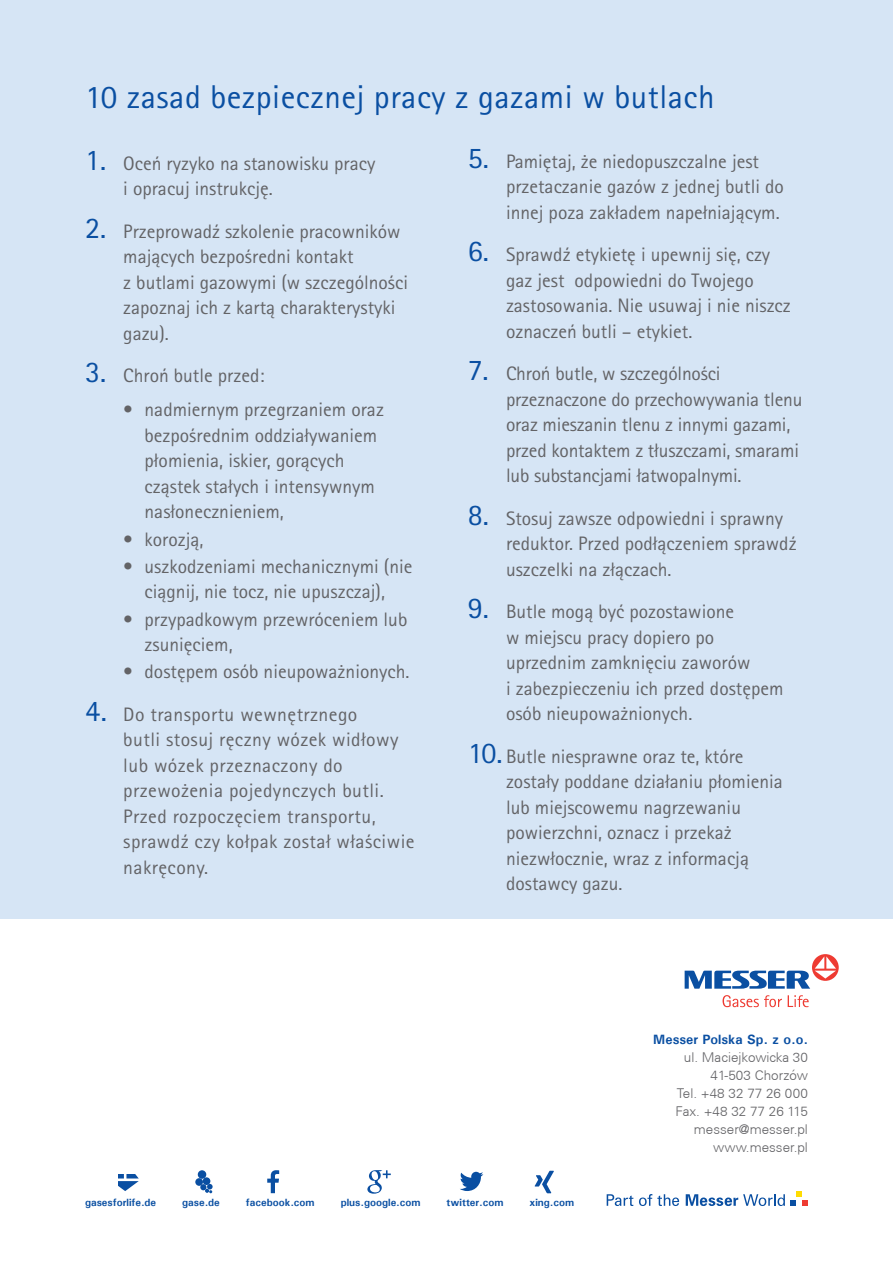
<style>
.page{position:relative;width:893px;height:1263px;background:#fff}
.page>*{position:absolute;margin:0;border:0;box-sizing:border-box;transform-origin:0 0}
.S1{font:33px "Rotis Sans Serif W1 G";letter-spacing:.015em;color:#0a4fa2}
.zasady_-_punkt_-_OK{font:19.5px/25.5px "Rotis Sans Serif W1 G";color:#636366}
.zasady_-_kropka_-_OK{font:19.5px/25.5px "Rotis Sans Serif W1 G";color:#636366}
.zasady_-_punkt_-_OK-2{font:19.5px/25.5px "Rotis Sans Serif W1 G";letter-spacing:.02em;color:#636366}
.T1{font:300 13.5px "Univers CE";color:#636366}
.S3{font:700 13.5px "Univers";color:#0a4fa2}
.T1-2{font:700 10.5px "Univers";color:#0a4fa2}
.s1{font-size:30px;color:#0a4fa2}
</style>
<div class="page">
<div style="left:0;top:0;width:893px;height:918px;background:#d6e5f5"></div>
<svg style="left:607px;top:1194px;width:26px;height:12px"></svg>
<svg style="left:639px;top:1194px;width:40px;height:12px"></svg>
<svg style="left:686px;top:1194px;width:99px;height:12px"></svg>
<svg style="left:791px;top:1191px;width:17px;height:15px"></svg>
<svg style="left:723px;top:995px;width:86px;height:12px"></svg>
<svg style="left:812px;top:954px;width:27px;height:27px"></svg>
<svg style="left:685px;top:956px;width:151px;height:33px"></svg>
<svg style="left:535px;top:1171px;width:19px;height:22px"></svg>
<svg style="left:460px;top:1172px;width:23px;height:19px"></svg>
<svg style="left:267px;top:1170px;width:12px;height:23px"></svg>
<div style="left:198px;top:1170px;width:8px;height:9px;background:#0a4fa2;border-radius:50%"></div>
<div style="left:203px;top:1177px;width:7px;height:8px;background:#0a4fa2;border-radius:50%"></div>
<div style="left:195px;top:1178px;width:8px;height:8px;background:#0a4fa2;border-radius:50%"></div>
<svg style="left:200px;top:1184px;width:13px;height:9px"></svg>
<svg style="left:118px;top:1174px;width:21px;height:17px"></svg>
<svg style="left:367px;top:1170px;width:24px;height:24px"></svg>
<p class="S1" style="left:85px;top:77px;width:631px">10 zasad bezpiecznej pracy z gazami w butlach</p>
<p class="zasady_-_punkt_-_OK" style="left:123px;top:151px;width:253px;text-indent:-38px"><span class="s1">1.</span> Oceń ryzyko na stanowisku pracy i opracuj instrukcję.</p>
<p class="zasady_-_punkt_-_OK" style="left:123px;top:219px;width:286px;text-indent:-38px"><span class="s1">2.</span> Przeprowadź szkolenie pracowników mających bezpośredni kontakt<br>z butlami gazowymi (w szczególności zapoznaj ich z kartą charakterystyki gazu).</p>
<p class="zasady_-_punkt_-_OK" style="left:85px;top:363px;width:181px"><span class="s1">3.</span> Chroń butle przed:</p>
<p class="zasady_-_kropka_-_OK" style="left:145px;top:397px;width:241px;text-indent:-21px">• nadmiernym przegrzaniem oraz bezpośrednim oddziaływaniem płomienia, iskier, gorących cząstek stałych i intensywnym nasłonecznieniem,</p>
<p class="zasady_-_kropka_-_OK" style="left:123px;top:526px;width:82px">• korozją,</p>
<p class="zasady_-_kropka_-_OK" style="left:123px;top:554px;width:291px;text-align:center">• uszkodzeniami mechanicznymi (nie ciągnij, nie tocz, nie upuszczaj),</p>
<p class="zasady_-_kropka_-_OK" style="left:145px;top:606px;width:264px;text-indent:-21px">• przypadkowym przewróceniem lub zsunięciem,</p>
<p class="zasady_-_kropka_-_OK" style="left:123px;top:659px;width:288px">• dostępem osób nieupoważnionych.</p>
<p class="zasady_-_punkt_-_OK-2" style="left:123px;top:701px;width:293px;text-indent:-38px"><span class="s1">4.</span> Do transportu wewnętrznego<br>butli stosuj ręczny wózek widłowy lub wózek przeznaczony do przewożenia pojedynczych butli.<br>Przed rozpoczęciem transportu, sprawdź czy kołpak został właściwie nakręcony.</p>
<p class="zasady_-_punkt_-_OK" style="left:506px;top:149px;width:279px;text-indent:-38px"><span class="s1">5.</span> Pamiętaj, że niedopuszczalne jest przetaczanie gazów z jednej butli do innej poza zakładem napełniającym.</p>
<p class="zasady_-_punkt_-_OK" style="left:506px;top:242px;width:286px;text-indent:-38px"><span class="s1">6.</span> Sprawdź etykietę i upewnij się, czy gaz jest odpowiedni do Twojego zastosowania. Nie usuwaj i nie niszcz oznaczeń butli – etykiet.</p>
<p class="zasady_-_punkt_-_OK" style="left:506px;top:361px;width:298px;text-indent:-38px"><span class="s1">7.</span> Chroń butle, w szczególności przeznaczone do przechowywania tlenu oraz mieszanin tlenu z innymi gazami, przed kontaktem z tłuszczami, smarami lub substancjami łatwopalnymi.</p>
<p class="zasady_-_punkt_-_OK" style="left:506px;top:506px;width:292px;text-indent:-38px"><span class="s1">8.</span> Stosuj zawsze odpowiedni i sprawny reduktor. Przed podłączeniem sprawdź uszczelki na złączach.</p>
<p class="zasady_-_punkt_-_OK" style="left:506px;top:599px;width:279px;text-indent:-38px"><span class="s1">9.</span> Butle mogą być pozostawione<br>w miejscu pracy dopiero po uprzednim zamknięciu zaworów<br>i zabezpieczeniu ich przed dostępem osób nieupoważnionych.</p>
<p class="zasady_-_punkt_-_OK" style="left:506px;top:744px;width:278px;text-indent:-38px"><span class="s1">10.</span> Butle niesprawne oraz te, które zostały poddane działaniu płomienia lub miejscowemu nagrzewaniu powierzchni, oznacz i przekaż niezwłocznie, wraz z informacją dostawcy gazu.</p>
<p class="S3" style="left:653px;top:1031px;width:156px">Messer Polska Sp. z o.o.</p>
<p class="T1" style="left:684px;top:1050px;width:126px">ul. Maciejkowicka 30</p>
<p class="T1" style="left:711px;top:1068px;width:99px">41-503 Chorzów</p>
<p class="T1" style="left:677px;top:1086px;width:132px">Tel. +48 32 77 26 000</p>
<p class="T1" style="left:675px;top:1104px;width:134px">Fax. +48 32 77 26 115</p>
<p class="T1" style="left:694px;top:1122px;width:116px">messer@messer.pl</p>
<p class="T1" style="left:713px;top:1140px;width:96px">www.messer.pl</p>
<p class="T1-2" style="left:85px;top:1196px;width:73px">gasesforlife.de</p>
<p class="T1-2" style="left:182px;top:1196px;width:39px">gase.de</p>
<p class="T1-2" style="left:246px;top:1196px;width:70px">facebook.com</p>
<p class="T1-2" style="left:341px;top:1196px;width:81px">plus.google.com</p>
<p class="T1-2" style="left:447px;top:1196px;width:58px">twitter.com</p>
<p class="T1-2" style="left:529px;top:1196px;width:46px">xing.com</p>
</div>
